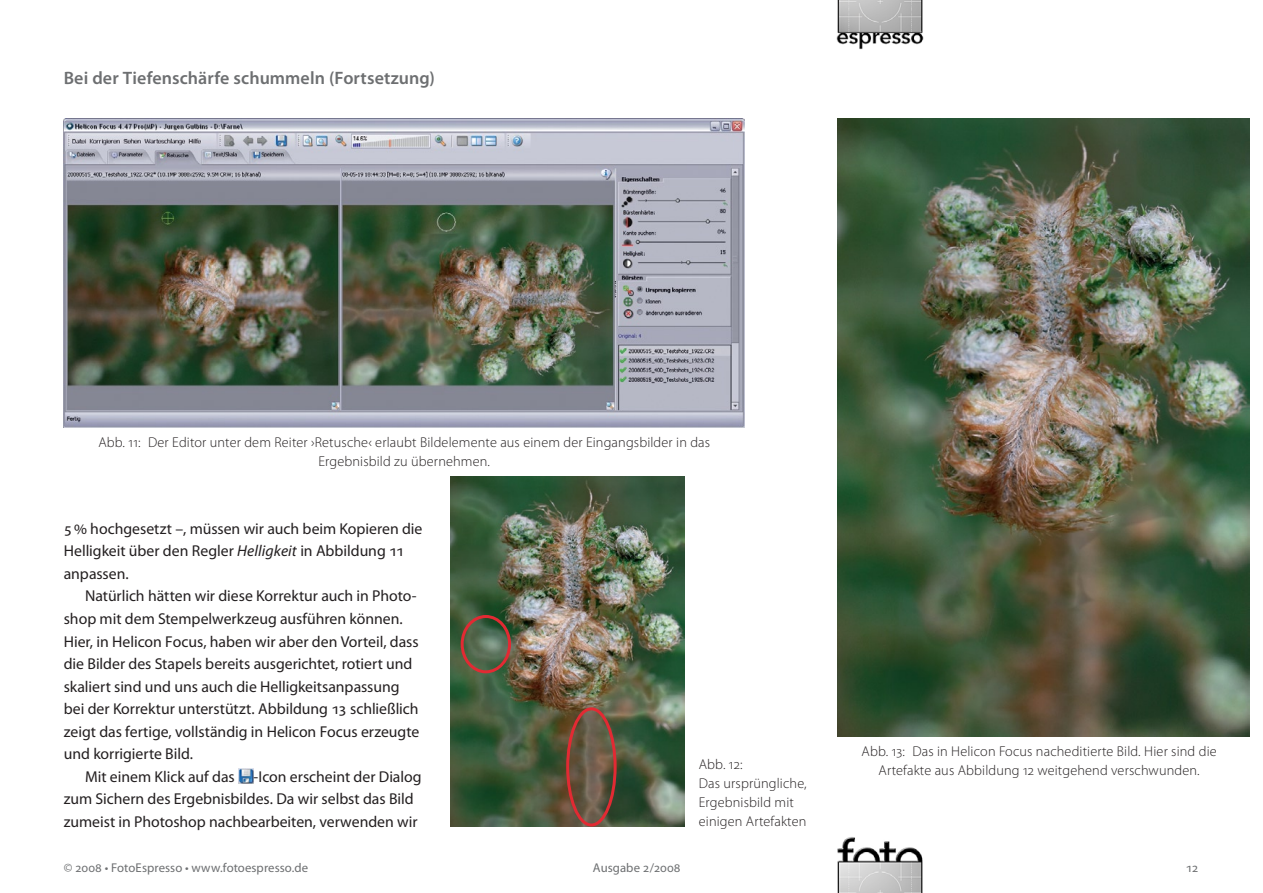
<style>
.page{position:relative;width:1263px;height:893px;background:#fff}
.page>*{position:absolute;margin:0;border:0;box-sizing:border-box;transform-origin:0 0}
.Titel_1_Fortsetzung{font:600 18px "Myriad Pro";letter-spacing:.005em;color:#6d6f71}
.P_x{font:15.75px/22.5px "Myriad Pro";color:#231f20}
.Figure-no{font:300 14.25px/18.8px "Myriad Pro";letter-spacing:.01em;color:#231f20;text-align:center}
.t1{font:12.75px "Myriad Pro";letter-spacing:.005em;color:#6d6f71}
.s1{font-style:italic}
</style>
<div class="page">
<img style="left:836px;top:0;width:88px;height:50px">
<img style="left:837px;top:837px;width:86px;height:56px">
<img style="left:238px;top:768px;width:15px;height:16px">
<img style="left:64px;top:118px;width:680px;height:310px">
<img style="left:838px;top:118px;width:412px;height:618px">
<img style="left:451px;top:476px;width:233px;height:350px">
<div style="left:461px;top:615px;width:50px;height:58px;border:3px solid #e22a33;border-radius:50%"></div>
<div style="left:566px;top:707px;width:51px;height:119px;border:3px solid #e22a33;border-radius:50%"></div>
<p class="Titel_1_Fortsetzung" style="left:64px;top:68px;width:373px">Bei der Tiefenschärfe schummeln (Fortsetzung)</p>
<p class="Figure-no" style="left:98px;top:433px;width:613px">Abb. 11: Der Editor unter dem Reiter ›Retusche‹ erlaubt Bildelemente aus einem der Eingangsbilder in das<br>Ergebnisbild zu übernehmen.</p>
<p class="P_x" style="left:64px;top:518px;width:360px">5% hochgesetzt –, müssen wir auch beim Kopieren die<br>Helligkeit über den Regler <span class="s1">Helligkeit</span> in Abbildung 11 anpassen.</p>
<p class="P_x" style="left:64px;top:585px;width:357px;text-indent:21px">Natürlich hätten wir diese Korrektur auch in Photo&shy;shop mit dem Stempelwerkzeug ausführen können.<br>Hier, in Helicon Focus, haben wir aber den Vorteil, dass die Bilder des Stapels bereits ausgerichtet, rotiert und skaliert sind und uns auch die Helligkeitsanpassung bei der Korrektur unterstützt. Abbildung 13 schließlich zeigt das fertige, vollständig in Helicon Focus erzeugte und korrigierte Bild.</p>
<p class="P_x" style="left:64px;top:765px;width:359px;text-indent:21px">Mit einem Klick auf das -Icon erscheint der Dialog zum Sichern des Ergebnisbildes. Da wir selbst das Bild zumeist in Photoshop nachbearbeiten, verwenden wir</p>
<p class="Figure-no" style="left:699px;top:755px;width:109px;text-align:left">Abb. 12:<br>Das ursprüngliche,<br>Ergebnisbild mit einigen Artefakten</p>
<p class="Figure-no" style="left:861px;top:742px;width:357px">Abb. 13: Das in Helicon Focus nacheditierte Bild. Hier sind die<br>Artefakte aus Abbildung 12 weitgehend verschwunden.</p>
<p class="t1" style="left:64px;top:860px;width:246px">© 2008 • FotoEspresso • www.fotoespresso.de</p>
<p class="t1" style="left:593px;top:860px;width:57px">Ausgabe 2/2008</p>
<p class="t1" style="left:1186px;top:860px;width:13px">12</p>
</div>
